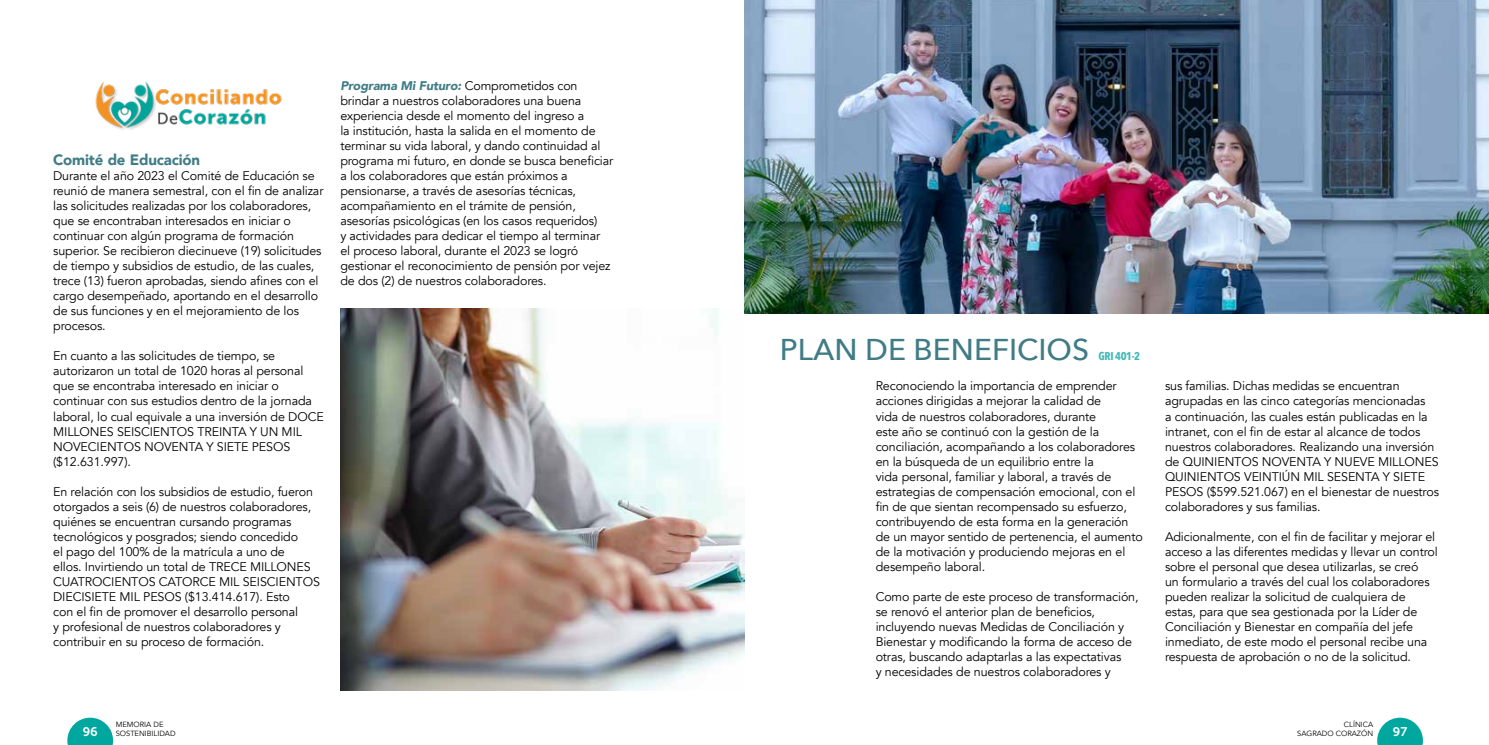
<style>
.page{position:relative;width:1489px;height:745px;background:#fff}
.page>*{position:absolute;margin:0;border:0;box-sizing:border-box;transform-origin:0 0}
.t1{font:500 30px "Avenir Next";color:#407c86}
.t2{font:900 15px "Avenir";letter-spacing:-.01em;color:#407c86}
.t3{font:12.5px/15px "Avenir";letter-spacing:-.01em;color:#000}
.t4{font:12.5px "Museo Sans 700";color:#fff}
.t5{font:700 11.25px "Avenir Next Condensed";letter-spacing:-.03em;color:#43b9b5}
.t6{font:7.5px/8.8px "Avenir";color:#000}
.s1{font-weight:900;font-style:italic;color:#407c86}
</style>
<div class="page">
<svg style="left:67px;top:717px;width:46px;height:27px"></svg>
<svg style="left:1377px;top:717px;width:45px;height:27px"></svg>
<img style="left:340px;top:308px;width:404px;height:382px">
<img style="left:744px;top:0;width:744px;height:313px">
<img style="left:95px;top:81px;width:187px;height:49px">
<p class="t2" style="left:53px;top:147px;width:149px">Comité de Educación</p>
<p class="t3" style="left:53px;top:168px;width:272px">Durante el año 2023 el Comité de Educación se reunió de manera semestral, con el fin de analizar las solicitudes realizadas por los colaboradores, que se encontraban interesados en iniciar o continuar con algún programa de formación superior. Se recibieron diecinueve (19) solicitudes de tiempo y subsidios de estudio, de las cuales, trece (13) fueron aprobadas, siendo afines con el cargo desempeñado, aportando en el desarrollo de sus funciones y en el mejoramiento de los procesos.</p>
<p class="t3" style="left:53px;top:348px;width:272px">En cuanto a las solicitudes de tiempo, se autorizaron un total de 1020 horas al personal que se encontraba interesado en iniciar o continuar con sus estudios dentro de la jornada laboral, lo cual equivale a una inversión de DOCE MILLONES SEISCIENTOS TREINTA Y UN MIL NOVECIENTOS NOVENTA Y SIETE PESOS ($12.631.997).</p>
<p class="t3" style="left:53px;top:483px;width:268px">En relación con los subsidios de estudio, fueron otorgados a seis (6) de nuestros colaboradores, quiénes se encuentran cursando programas tecnológicos y posgrados; siendo concedido<br>el pago del 100% de la matrícula a uno de<br>ellos. Invirtiendo un total de TRECE MILLONES CUATROCIENTOS CATORCE MIL SEISCIENTOS DIECISIETE MIL PESOS ($13.414.617). Esto<br>con el fin de promover el desarrollo personal<br>y profesional de nuestros colaboradores y contribuir en su proceso de formación.</p>
<p class="t3" style="left:340px;top:78px;width:274px"><span class="s1">Programa Mi Futuro:</span> Comprometidos con brindar a nuestros colaboradores una buena experiencia desde el momento del ingreso a<br>la institución, hasta la salida en el momento de terminar su vida laboral, y dando continuidad al programa mi futuro, en donde se busca beneficiar a los colaboradores que están próximos a pensionarse, a través de asesorías técnicas, acompañamiento en el trámite de pensión, asesorías psicológicas (en los casos requeridos)<br>y actividades para dedicar el tiempo al terminar<br>el proceso laboral, durante el 2023 se logró gestionar el reconocimiento de pensión por vejez de dos (2) de nuestros colaboradores.</p>
<h1 class="t1" style="left:780px;top:324px;width:311px">PLAN DE BENEFICIOS</h1>
<p class="t5" style="left:1098px;top:349px;width:43px">GRI 401-2</p>
<p class="t3" style="left:875px;top:378px;width:269px">Reconociendo la importancia de emprender acciones dirigidas a mejorar la calidad de<br>vida de nuestros colaboradores, durante<br>este año se continuó con la gestión de la conciliación, acompañando a los colaboradores en la búsqueda de un equilibrio entre la<br>vida personal, familiar y laboral, a través de estrategias de compensación emocional, con el fin de que sientan recompensado su esfuerzo, contribuyendo de esta forma en la generación de un mayor sentido de pertenencia, el aumento de la motivación y produciendo mejoras en el desempeño laboral.</p>
<p class="t3" style="left:875px;top:588px;width:264px">Como parte de este proceso de transformación, se renovó el anterior plan de beneficios, incluyendo nuevas Medidas de Conciliación y Bienestar y modificando la forma de acceso de otras, buscando adaptarlas a las expectativas<br>y necesidades de nuestros colaboradores y</p>
<p class="t3" style="left:1164px;top:378px;width:275px">sus familias. Dichas medidas se encuentran agrupadas en las cinco categorías mencionadas<br>a continuación, las cuales están publicadas en la intranet, con el fin de estar al alcance de todos nuestros colaboradores. Realizando una inversión de QUINIENTOS NOVENTA Y NUEVE MILLONES QUINIENTOS VEINTIÚN MIL SESENTA Y SIETE PESOS ($599.521.067) en el bienestar de nuestros colaboradores y sus familias.</p>
<p class="t3" style="left:1164px;top:528px;width:274px">Adicionalmente, con el fin de facilitar y mejorar el acceso a las diferentes medidas y llevar un control sobre el personal que desea utilizarlas, se creó<br>un formulario a través del cual los colaboradores pueden realizar la solicitud de cualquiera de estas, para que sea gestionada por la Líder de Conciliación y Bienestar en compañía del jefe inmediato, de este modo el personal recibe una respuesta de aprobación o no de la solicitud.</p>
<p class="t6" style="left:116px;top:719px;width:61px">MEMORIA DE<br>SOSTENIBILIDAD</p>
<p class="t6" style="left:1296px;top:719px;width:78px;text-align:right">CLÍNICA<br>SAGRADO CORAZÓN</p>
<p class="t4" style="left:83px;top:724px;width:17px">96</p>
<p class="t4" style="left:1392px;top:724px;width:16px">97</p>
</div>
